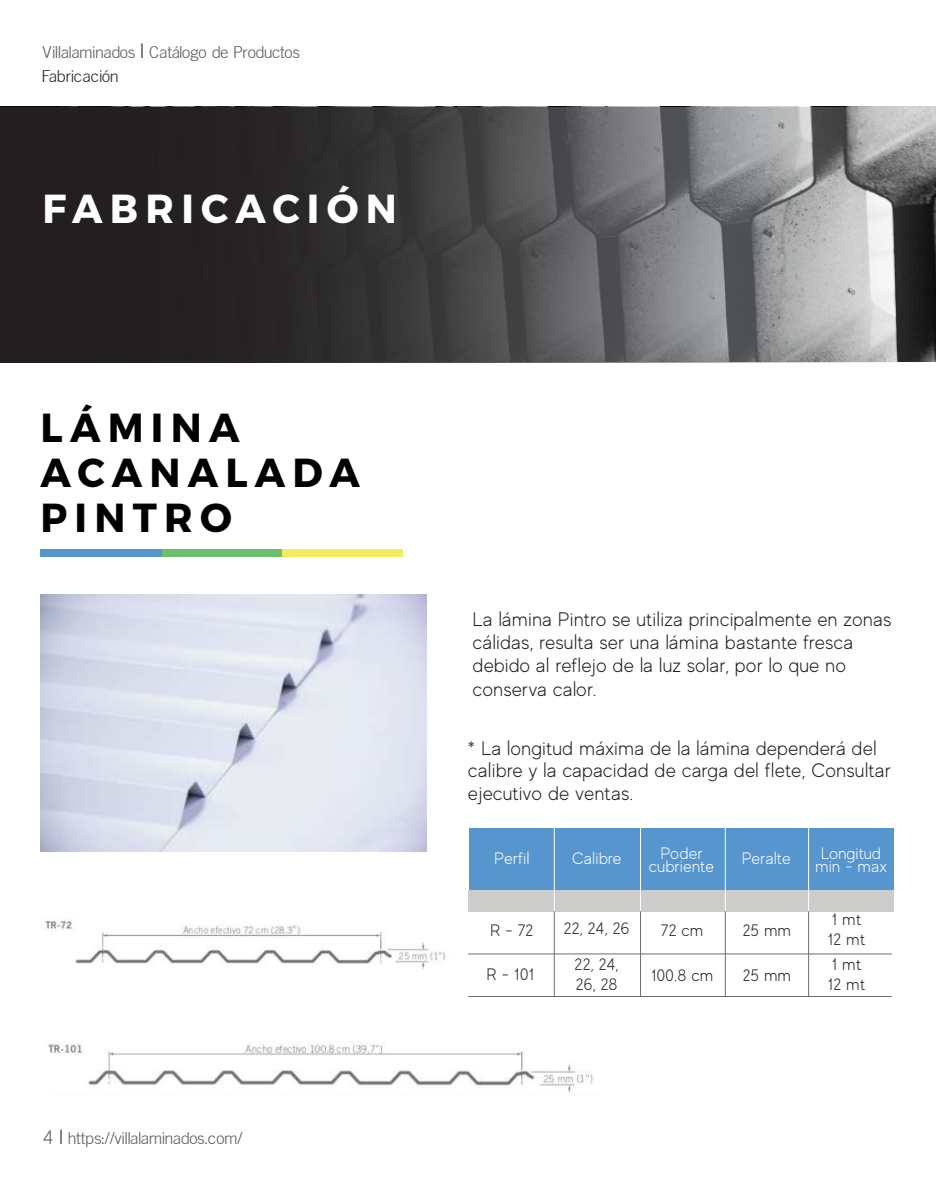
<style>
.page{position:relative;width:936px;height:1191px;background:#fff}
.page>*{position:absolute;margin:0;border:0;box-sizing:border-box;transform-origin:0 0}
.t1{font:40.5px/45px "Trueno Bd";letter-spacing:.185em;color:#000}
.t2{font:40.5px "Trueno Bd";letter-spacing:.185em;color:#fff}
.t3{font:300 19.5px/23.4px "MADE Evolve Sans";color:#231f20}
.t4{font:16.5px/23.5px "Tradition Sans X Light";color:#58595b}
.t5{font:300 16.5px/19.8px "MADE Evolve Sans";color:#231f20}
.t6{font:300 16.5px/13.5px "MADE Evolve Sans";color:#fff;text-align:center}
.s1{font-size:19.5px;color:#231f20}
.s2{color:#231f20}
.s3{font-family:"MADE Evolve Sans";font-weight:300;font-size:19.5px}
</style>
<div class="page">
<svg style="left:0;top:107px;width:935px;height:255px;background:#515051"></svg>
<div style="left:281px;top:549px;width:121px;height:8px;background:#f2ec5a"></div>
<div style="left:162px;top:549px;width:119px;height:8px;background:#67be6a"></div>
<div style="left:41px;top:549px;width:121px;height:8px;background:#5192cd"></div>
<div style="left:469px;top:828px;width:85px;height:62px;background:#5192cd"></div>
<div style="left:554px;top:828px;width:85px;height:62px;background:#5192cd"></div>
<div style="left:639px;top:828px;width:84px;height:62px;background:#5192cd"></div>
<div style="left:723px;top:828px;width:85px;height:62px;background:#5192cd"></div>
<div style="left:808px;top:828px;width:85px;height:62px;background:#5192cd"></div>
<hr style="left:468px;top:953px;width:423px;height:1px;background:#6d6e71">
<hr style="left:468px;top:996px;width:423px;height:1px;background:#6d6e71">
<div style="left:468px;top:890px;width:425px;height:21px;background:#cccccb"></div>
<hr style="left:554px;top:828px;width:1px;height:83px;background:#fff">
<hr style="left:554px;top:911px;width:1px;height:85px;background:#6d6e71">
<hr style="left:640px;top:828px;width:1px;height:83px;background:#fff">
<hr style="left:640px;top:911px;width:1px;height:85px;background:#6d6e71">
<hr style="left:725px;top:828px;width:1px;height:83px;background:#fff">
<hr style="left:725px;top:911px;width:1px;height:85px;background:#6d6e71">
<hr style="left:808px;top:828px;width:1px;height:83px;background:#fff">
<hr style="left:808px;top:911px;width:1px;height:85px;background:#6d6e71">
<img style="left:41px;top:594px;width:385px;height:257px">
<img style="left:47px;top:1041px;width:548px;height:52px">
<img style="left:45px;top:920px;width:401px;height:49px">
<p class="t4" style="left:43px;top:40px;width:258px">Villalaminados <span class="s1">|</span> Catálogo de Productos<br><span class="s2">Fabricación</span></p>
<h1 class="t2" style="left:43px;top:184px;width:356px">FABRICACIÓN</h1>
<h1 class="t1" style="left:41px;top:405px;width:321px">LÁMINA<br>ACANALADA<br>PINTRO</h1>
<p class="t4" style="left:43px;top:1126px;width:201px"><span class="s3">4</span> <span class="s1">|</span> https://villalaminados.com/</p>
<p class="t3" style="left:472px;top:606px;width:420px">La lámina Pintro se utiliza principalmente en zonas cálidas, resulta ser una lámina bastante fresca debido al reflejo de la luz solar, por lo que no conserva calor.</p>
<p class="t3" style="left:468px;top:736px;width:424px;line-height:22.5px">* La longitud máxima de la lámina dependerá del calibre y la capacidad de carga del flete, Consultar ejecutivo de ventas.</p>
<p class="t6" style="left:494px;top:851px;width:37px">Perfil</p>
<p class="t6" style="left:571px;top:851px;width:51px">Calibre</p>
<p class="t6" style="left:648px;top:846px;width:67px">Poder cubriente</p>
<p class="t6" style="left:815px;top:846px;width:73px">Longitud min - max</p>
<p class="t6" style="left:741px;top:851px;width:50px">Peralte</p>
<p class="t5" style="left:490px;top:920px;width:45px">R - 72</p>
<p class="t5" style="left:563px;top:917px;width:67px">22, 24, 26</p>
<p class="t5" style="left:827px;top:909px;width:39px">1 mt<br>12 mt</p>
<p class="t5" style="left:661px;top:920px;width:44px">72 cm</p>
<p class="t5" style="left:742px;top:920px;width:50px">25 mm</p>
<p class="t5" style="left:574px;top:954px;width:46px">22, 24,<br>26, 28</p>
<p class="t5" style="left:827px;top:954px;width:39px">1 mt<br>12 mt</p>
<p class="t5" style="left:486px;top:964px;width:49px">R - 101</p>
<p class="t5" style="left:651px;top:965px;width:64px">100.8 cm</p>
<p class="t5" style="left:742px;top:965px;width:50px">25 mm</p>
</div>
